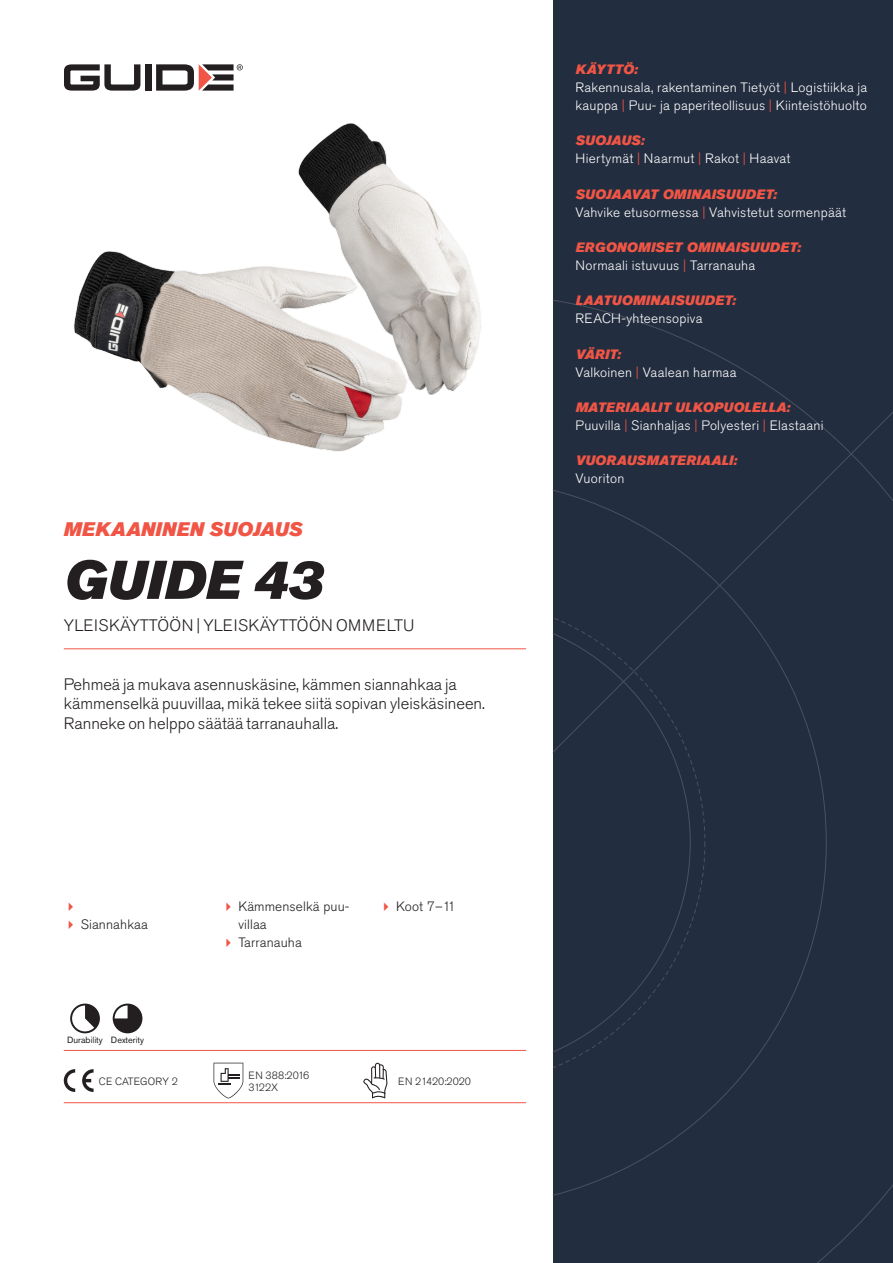
<style>
.page{position:relative;width:893px;height:1263px;background:#fff}
.page>*{position:absolute;margin:0;border:0;box-sizing:border-box;transform-origin:0 0}
.Rubrik{font:italic 54px "Akzidenz Grotesk Pro Super";color:#231f20}
.Överrubrik{font:italic 19.5px "Akzidenz Grotesk Pro Super";letter-spacing:.005em;color:#f05545}
.Ingress{font:300 16.5px/19.8px "Akzidenz Grotesk Pro";color:#231f20}
.Product_-_AltSegment{font:300 16.5px "Akzidenz Grotesk Pro";letter-spacing:.01em;color:#231f20}
.Produkt_-_Brödtext{font:300 13.5px/18px "Akzidenz Grotesk Pro";letter-spacing:.02em;color:#fff}
.Produkt_-_Namn{font:italic 13.5px "Akzidenz Grotesk Pro Super";letter-spacing:.015em;color:#f05545}
.t1{font:300 13.5px/18px "Akzidenz Grotesk Pro";letter-spacing:.01em;color:#231f20}
.t2{font:300 10.5px "Akzidenz Grotesk Pro";color:#231f20}
.Produkt_-_Egenskaper{font:9px "Akzidenz Grotesk Pro";color:#231f20}
.s1{color:#f05545}
</style>
<div class="page">
<div style="left:145px;top:64px;width:7px;height:27px;background:#231f20"></div>
<svg style="left:156px;top:64px;width:87px;height:27px"></svg>
<svg style="left:64px;top:64px;width:76px;height:27px"></svg>
<div style="left:553px;top:0;width:340px;height:1263px;background:#222d3f"></div>
<svg style="left:553px;top:300px;width:340px;height:963px"></svg>
<hr style="left:64px;top:1050px;width:462px;height:1px;background:#f05545">
<hr style="left:64px;top:1102px;width:462px;height:1px;background:#f05545">
<svg style="left:70px;top:1003px;width:30px;height:30px"></svg>
<svg style="left:113px;top:1003px;width:29px;height:30px"></svg>
<svg style="left:64px;top:1069px;width:11px;height:23px"></svg>
<svg style="left:82px;top:1069px;width:12px;height:23px"></svg>
<svg style="left:214px;top:1063px;width:29px;height:35px"></svg>
<svg style="left:363px;top:1063px;width:24px;height:35px"></svg>
<img style="left:74px;top:123px;width:408px;height:329px">
<hr style="left:64px;top:648px;width:462px;height:1px;background:#f05545">
<p class="Överrubrik" style="left:64px;top:517px;width:240px">MEKAANINEN SUOJAUS</p>
<p class="Rubrik" style="left:64px;top:545px;width:260px">GUIDE 43</p>
<p class="Product_-_AltSegment" style="left:64px;top:615px;width:352px">YLEISKÄYTTÖÖN | YLEISKÄYTTÖÖN OMMELTU</p>
<p class="Ingress" style="left:64px;top:674px;width:423px">Pehmeä ja mukava asennuskäsine, kämmen siannahkaa ja kämmenselkä puuvillaa, mikä tekee siitä sopivan yleiskäsineen.<br>Ranneke on helppo säätää tarranauhalla.</p>
<p class="t1" style="left:81px;top:915px;width:69px">Siannahkaa</p>
<p class="Produkt_-_Egenskaper" style="left:67px;top:1034px;width:37px">Durability</p>
<p class="Produkt_-_Egenskaper" style="left:111px;top:1034px;width:35px">Dexterity</p>
<p class="t2" style="left:99px;top:1074px;width:81px">CE CATEGORY 2</p>
<p class="t1" style="left:238px;top:897px;width:113px">Kämmenselkä puu&shy;villaa</p>
<p class="t1" style="left:238px;top:933px;width:65px">Tarranauha</p>
<p class="t1" style="left:396px;top:897px;width:61px">Koot 7–11</p>
<p class="t2" style="left:248px;top:1068px;width:62px">EN 388:2016</p>
<p class="t2" style="left:248px;top:1080px;width:31px">3122X</p>
<p class="t2" style="left:398px;top:1074px;width:74px">EN 21420:2020</p>
<p class="Produkt_-_Namn" style="left:576px;top:60px;width:64px">KÄYTTÖ:</p>
<p class="Produkt_-_Brödtext" style="left:576px;top:78px;width:293px">Rakennusala, rakentaminen Tietyöt <span class="s1">|</span> Logistiikka ja kauppa <span class="s1">|</span> Puu- ja paperiteollisuus <span class="s1">|</span> Kiinteistöhuolto</p>
<p class="Produkt_-_Namn" style="left:576px;top:132px;width:70px">SUOJAUS:</p>
<p class="Produkt_-_Brödtext" style="left:576px;top:150px;width:216px">Hiertymät <span class="s1">|</span> Naarmut <span class="s1">|</span> Rakot <span class="s1">|</span> Haavat</p>
<p class="Produkt_-_Namn" style="left:576px;top:185px;width:203px">SUOJAAVAT OMINAISUUDET:</p>
<p class="Produkt_-_Brödtext" style="left:576px;top:203px;width:272px">Vahvike etusormessa <span class="s1">|</span> Vahvistetut sormenpäät</p>
<p class="Produkt_-_Namn" style="left:576px;top:238px;width:227px">ERGONOMISET OMINAISUUDET:</p>
<p class="Produkt_-_Brödtext" style="left:576px;top:256px;width:181px">Normaali istuvuus <span class="s1">|</span> Tarranauha</p>
<p class="Produkt_-_Namn" style="left:576px;top:292px;width:162px">LAATUOMINAISUUDET:</p>
<p class="Produkt_-_Brödtext" style="left:576px;top:310px;width:128px">REACH-yhteensopiva</p>
<p class="Produkt_-_Namn" style="left:576px;top:345px;width:47px">VÄRIT:</p>
<p class="Produkt_-_Brödtext" style="left:576px;top:363px;width:162px">Valkoinen <span class="s1">|</span> Vaalean harmaa</p>
<p class="Produkt_-_Namn" style="left:576px;top:398px;width:216px">MATERIAALIT ULKOPUOLELLA:</p>
<p class="Produkt_-_Brödtext" style="left:576px;top:416px;width:249px">Puuvilla <span class="s1">|</span> Sianhaljas <span class="s1">|</span> Polyesteri <span class="s1">|</span> Elastaani</p>
<p class="Produkt_-_Namn" style="left:576px;top:452px;width:163px">VUORAUSMATERIAALI:</p>
<p class="Produkt_-_Brödtext" style="left:576px;top:470px;width:50px">Vuoriton</p>
</div>
